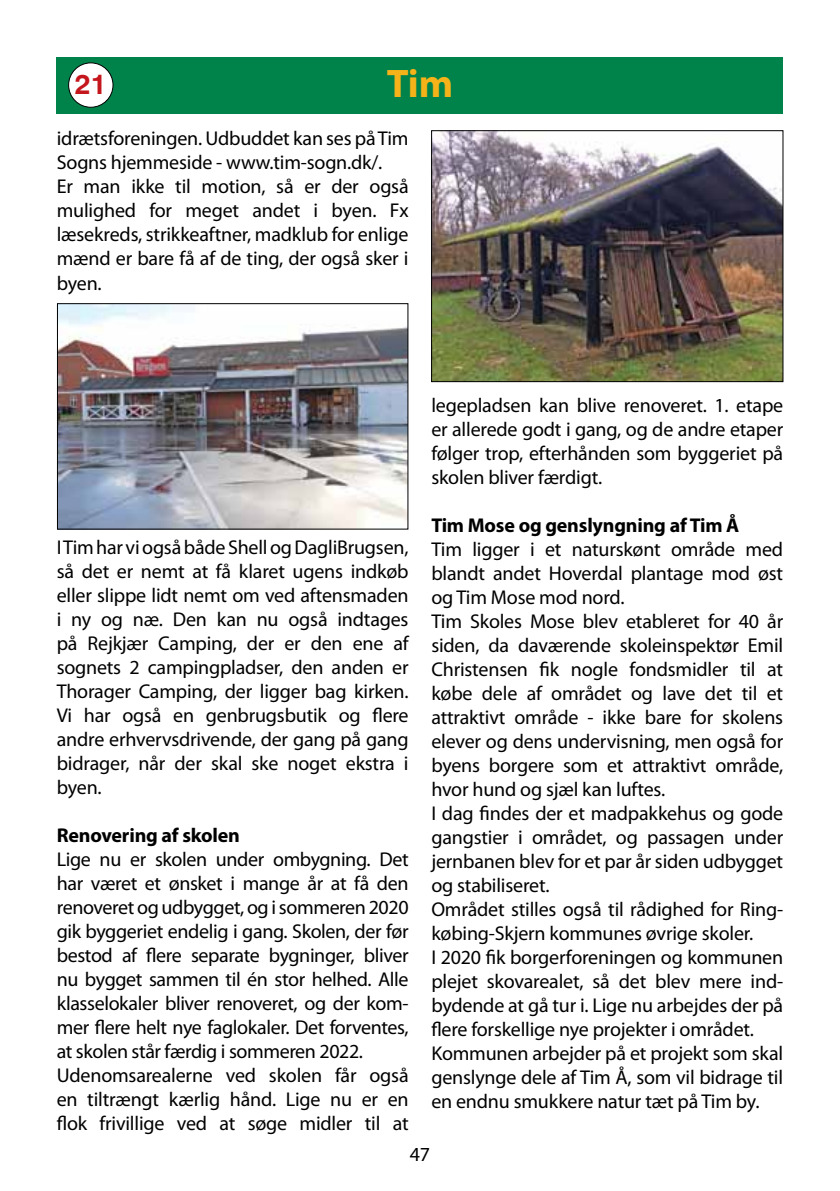
<style>
.page{position:relative;width:840px;height:1191px;background:#fff}
.page>*{position:absolute;margin:0;border:0;box-sizing:border-box;transform-origin:0 0}
.t1{font:700 40px "Myriad Pro";color:#f6b319}
.t2{font:700 28px "Swiss 721 BT";color:#c4161c}
.t3{font:20px/24px "Myriad Pro";letter-spacing:-.01em;color:#000}
.t4{font:700 20px "Myriad Pro";letter-spacing:-.01em;color:#000}
</style>
<div class="page">
<div style="left:57px;top:57px;width:725px;height:56px;background:#00834a"></div>
<img style="left:433px;top:132px;width:347px;height:248px">
<div style="left:431px;top:130px;width:351px;height:252px;border:1px solid #000"></div>
<div style="left:69px;top:63px;width:44px;height:44px;background:#fff;border-radius:50%"></div>
<div style="left:68px;top:62px;width:45px;height:46px;border:1px solid #000;border-radius:50%"></div>
<img style="left:59px;top:305px;width:347px;height:222px">
<div style="left:57px;top:303px;width:351px;height:226px;border:1px solid #000"></div>
<h1 class="t1" style="left:386px;top:57px;width:68px">Tim</h1>
<p class="t3" style="left:57px;top:126px;width:353px">idrætsforeningen. Udbuddet kan ses på Tim Sogns hjemmeside - www.tim-sogn.dk/.<br>Er man ikke til motion, så er der også mulighed for meget andet i byen. Fx læsekreds, strikkeaftner, madklub for enlige mænd er bare få af de ting, der også sker i byen.</p>
<h2 class="t2" style="left:75px;top:65px;width:33px">21</h2>
<p class="t3" style="left:57px;top:534px;width:353px;text-align:justify">I Tim har vi også både Shell og DagliBrugsen, så det er nemt at få klaret ugens indkøb eller slippe lidt nemt om ved aftensmaden i ny og næ. Den kan nu også indtages på Rejkjær Camping, der er den ene af sognets 2 campingpladser, den anden er Thorager Camping, der ligger bag kirken.<br>Vi har også en genbrugsbutik og flere andre erhvervsdrivende, der gang på gang bidrager, når der skal ske noget ekstra i byen.</p>
<p class="t4" style="left:57px;top:822px;width:185px">Renovering af skolen</p>
<p class="t3" style="left:57px;top:846px;width:353px">Lige nu er skolen under ombygning. Det har været et ønsket i mange år at få den renoveret og udbygget, og i sommeren 2020 gik byggeriet endelig i gang. Skolen, der før bestod af flere separate bygninger, bliver nu bygget sammen til én stor helhed. Alle klasselokaler bliver renoveret, og der kom&shy;mer flere helt nye faglokaler. Det forventes, at skolen står færdig i sommeren 2022.<br>Udenomsarealerne ved skolen får også en tiltrængt kærlig hånd. Lige nu er en flok frivillige ved at søge midler til at</p>
<p class="t3" style="left:431px;top:393px;width:353px;text-align:justify">legepladsen kan blive renoveret. 1. etape er allerede godt i gang, og de andre etaper følger trop, efterhånden som byggeriet på skolen bliver færdigt.</p>
<p class="t4" style="left:431px;top:512px;width:309px">Tim Mose og genslyngning af Tim Å</p>
<p class="t3" style="left:431px;top:537px;width:353px">Tim ligger i et naturskønt område med blandt andet Hoverdal plantage mod øst og Tim Mose mod nord.<br>Tim Skoles Mose blev etableret for 40 år siden, da daværende skoleinspektør Emil Christensen fik nogle fondsmidler til at købe dele af området og lave det til et attraktivt område - ikke bare for skolens elever og dens undervisning, men også for byens borgere som et attraktivt område, hvor hund og sjæl kan luftes.<br>I dag findes der et madpakkehus og gode gangstier i området, og passagen under jernbanen blev for et par år siden udbygget og stabiliseret.<br>Området stilles også til rådighed for Ring&shy;købing-Skjern kommunes øvrige skoler.<br>I 2020 fik borgerforeningen og kommunen plejet skovarealet, så det blev mere ind&shy;bydende at gå tur i. Lige nu arbejdes der på flere forskellige nye projekter i området.<br>Kommunen arbejder på et projekt som skal genslynge dele af Tim Å, som vil bidrage til en endnu smukkere natur tæt på Tim by.</p>
<p class="t3" style="left:409px;top:1141px;width:22px">47</p>
</div>
